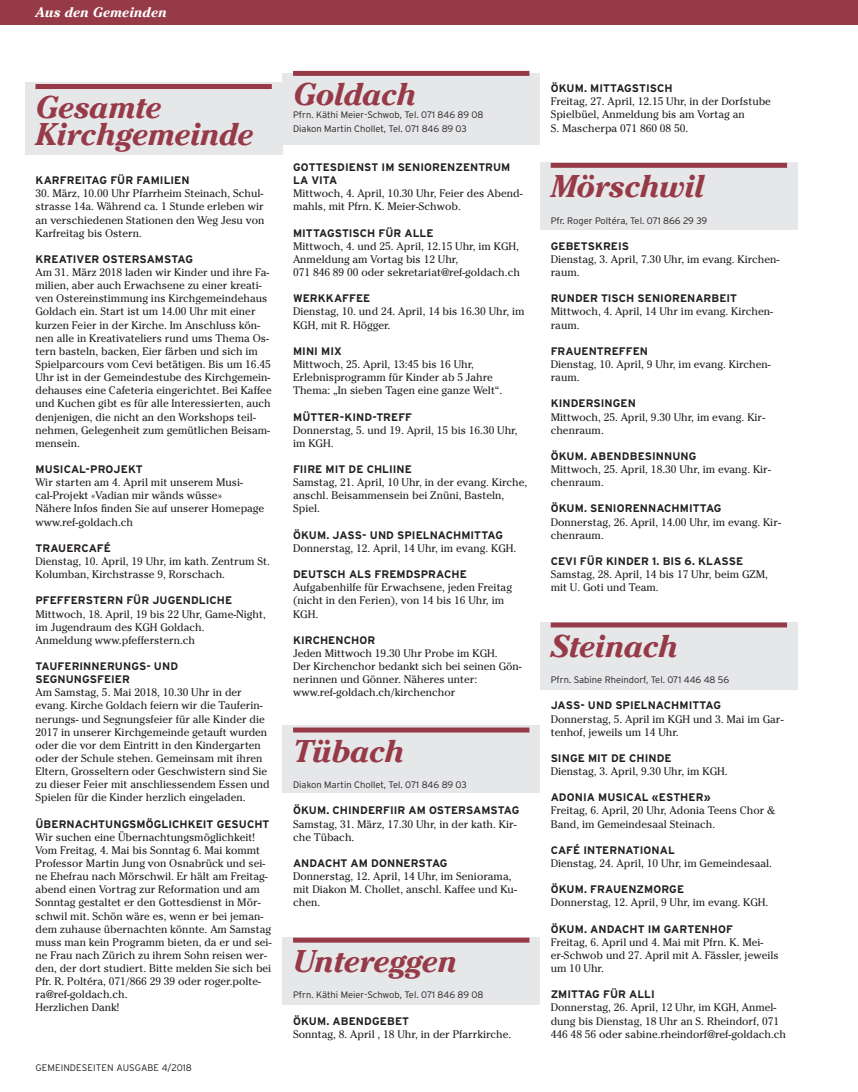
<style>
.page{position:relative;width:858px;height:1092px;background:#fff}
.page>*{position:absolute;margin:0;border:0;box-sizing:border-box;transform-origin:0 0}
.t1{font:italic 700 31.25px/26.2px "Cheltenham Std";letter-spacing:-.025em;color:#973a48}
.t2{font:italic 700 13.75px "Cheltenham Std";letter-spacing:-.005em;color:#fff}
.t3{font:11px/13.1px "Cheltenham Std";color:#231f20}
.t4{font:700 11px/13.1px "Interstate";letter-spacing:.005em;color:#231f20}
.t5{font:300 9.5px "Interstate";letter-spacing:.01em;color:#231f20}
.t6{font:300 9.38px/13.1px "Interstate";color:#231f20}
</style>
<div class="page">
<div style="left:0;top:0;width:857px;height:25px;background:#973a48"></div>
<div style="left:282px;top:73px;width:258px;height:72px;background:#e6e7e9"></div>
<div style="left:540px;top:622px;width:257px;height:68px;background:#e6e7e9"></div>
<div style="left:282px;top:724px;width:258px;height:68px;background:#e6e7e9"></div>
<div style="left:282px;top:937px;width:258px;height:68px;background:#e6e7e9"></div>
<div style="left:540px;top:162px;width:257px;height:68px;background:#e6e7e9"></div>
<div style="left:293px;top:71px;width:236px;height:5px;background:#973a48"></div>
<div style="left:293px;top:727px;width:236px;height:5px;background:#973a48"></div>
<div style="left:293px;top:937px;width:236px;height:5px;background:#973a48"></div>
<div style="left:25px;top:83px;width:258px;height:72px;background:#e6e7e9"></div>
<div style="left:550px;top:163px;width:237px;height:5px;background:#973a48"></div>
<div style="left:550px;top:622px;width:237px;height:5px;background:#973a48"></div>
<div style="left:35px;top:84px;width:237px;height:5px;background:#973a48"></div>
<p class="t2" style="left:35px;top:4px;width:133px">Aus den Gemeinden</p>
<h1 class="t1" style="left:35px;top:95px;width:220px">Gesamte<br>Kirchgemeinde</h1>
<p class="t4" style="left:35px;top:173px;width:155px">KARFREITAG FÜR FAMILIEN</p>
<p class="t3" style="left:35px;top:187px;width:230px;text-align:justify">30. März, 10.00 Uhr Pfarrheim Steinach, Schul&shy;strasse 14a. Während ca. 1 Stunde erleben wir an verschiedenen Stationen den Weg Jesu von Karfreitag bis Ostern.</p>
<p class="t4" style="left:35px;top:252px;width:159px">KREATIVER OSTERSAMSTAG</p>
<p class="t3" style="left:35px;top:266px;width:238px">Am 31. März 2018 laden wir Kinder und ihre Fa&shy;milien, aber auch Erwachsene zu einer kreati&shy;ven Ostereinstimmung ins Kirchgemeindehaus Goldach ein. Start ist um 14.00 Uhr mit einer kurzen Feier in der Kirche. Im Anschluss kön&shy;nen alle in Kreativateliers rund ums Thema Os&shy;tern basteln, backen, Eier färben und sich im Spielparcours vom Cevi betätigen. Bis um 16.45<br>Uhr ist in der Gemeindestube des Kirchgemein&shy;dehauses eine Cafeteria eingerichtet. Bei Kaffee und Kuchen gibt es für alle Interessierten, auch denjenigen, die nicht an den Workshops teil&shy;nehmen, Gelegenheit zum gemütlichen Beisam&shy;mensein.</p>
<p class="t4" style="left:35px;top:462px;width:109px">MUSICAL-PROJEKT</p>
<p class="t3" style="left:35px;top:476px;width:230px">Wir starten am 4. April mit unserem Musi&shy;cal-Projekt «Vadian mir wänds wüsse»<br>Nähere Infos finden Sie auf unserer Homepage www.ref-goldach.ch</p>
<p class="t4" style="left:35px;top:541px;width:77px">TRAUERCAFÉ</p>
<p class="t3" style="left:35px;top:554px;width:236px">Dienstag, 10. April, 19 Uhr, im kath. Zentrum St.<br>Kolumban, Kirchstrasse 9, Rorschach.</p>
<p class="t4" style="left:35px;top:593px;width:198px">PFEFFERSTERN FÜR JUGENDLICHE</p>
<p class="t3" style="left:35px;top:607px;width:232px">Mittwoch, 18. April, 19 bis 22 Uhr, Game-Night, im Jugendraum des KGH Goldach.<br>Anmeldung www.pfefferstern.ch</p>
<p class="t4" style="left:35px;top:659px;width:144px">TAUFERINNERUNGS- UND<br>SEGNUNGSFEIER</p>
<p class="t3" style="left:35px;top:686px;width:236px">Am Samstag, 5. Mai 2018, 10.30 Uhr in der evang. Kirche Goldach feiern wir die Tauferin&shy;nerungs- und Segnungsfeier für alle Kinder die 2017 in unserer Kirchgemeinde getauft wurden oder die vor dem Eintritt in den Kindergarten oder der Schule stehen. Gemeinsam mit ihren Eltern, Grosseltern oder Geschwistern sind Sie zu dieser Feier mit anschliessendem Essen und Spielen für die Kinder herzlich eingeladen.</p>
<p class="t4" style="left:35px;top:817px;width:235px">ÜBERNACHTUNGSMÖGLICHKEIT GESUCHT</p>
<p class="t3" style="left:35px;top:830px;width:237px">Wir suchen eine Übernachtungsmöglichkeit!<br>Vom Freitag, 4. Mai bis Sonntag 6. Mai kommt Professor Martin Jung von Osnabrück und sei&shy;ne Ehefrau nach Mörschwil. Er hält am Freitag&shy;abend einen Vortrag zur Reformation und am Sonntag gestaltet er den Gottesdienst in Mör&shy;schwil mit. Schön wäre es, wenn er bei jeman&shy;dem zuhause übernachten könnte. Am Samstag muss man kein Programm bieten, da er und sei&shy;ne Frau nach Zürich zu ihrem Sohn reisen wer&shy;den, der dort studiert. Bitte melden Sie sich bei Pfr. R. Poltéra, 071/866 29 39 oder roger.polte&shy;ra@ref-goldach.ch.<br>Herzlichen Dank!</p>
<p class="t5" style="left:35px;top:1061px;width:158px">GEMEINDESEITEN AUSGABE 4/2018</p>
<h1 class="t1" style="left:293px;top:81px;width:125px">Goldach</h1>
<p class="t6" style="left:293px;top:108px;width:192px">Pfrn. Käthi Meier-Schwob, Tel. 071 846 89 08<br>Diakon Martin Chollet, Tel. 071 846 89 03</p>
<p class="t4" style="left:293px;top:160px;width:219px">GOTTESDIENST IM SENIORENZENTRUM<br>LA VITA</p>
<p class="t3" style="left:293px;top:187px;width:231px">Mittwoch, 4. April, 10.30 Uhr, Feier des Abend&shy;mahls, mit Pfrn. K. Meier-Schwob.</p>
<p class="t4" style="left:293px;top:226px;width:142px">MITTAGSTISCH FÜR ALLE</p>
<p class="t3" style="left:293px;top:239px;width:228px">Mittwoch, 4. und 25. April, 12.15 Uhr, im KGH,<br>Anmeldung am Vortag bis 12 Uhr,<br>071 846 89 00 oder sekretariat@ref-goldach.ch</p>
<p class="t4" style="left:293px;top:292px;width:79px">WERKKAFFEE</p>
<p class="t3" style="left:293px;top:305px;width:233px">Dienstag, 10. und 24. April, 14 bis 16.30 Uhr, im<br>KGH, mit R. Högger.</p>
<p class="t4" style="left:293px;top:344px;width:50px">MINI MIX</p>
<p class="t3" style="left:293px;top:357px;width:211px">Mittwoch, 25. April, 13:45 bis 16 Uhr,<br>Erlebnisprogramm für Kinder ab 5 Jahre<br>Thema: „In sieben Tagen eine ganze Welt“.</p>
<p class="t4" style="left:293px;top:410px;width:121px">MÜTTER-KIND-TREFF</p>
<p class="t3" style="left:293px;top:423px;width:226px">Donnerstag, 5. und 19. April, 15 bis 16.30 Uhr, im KGH.</p>
<p class="t4" style="left:293px;top:462px;width:120px">FIIRE MIT DE CHLIINE</p>
<p class="t3" style="left:293px;top:476px;width:236px">Samstag, 21. April, 10 Uhr, in der evang. Kirche, anschl. Beisammensein bei Znüni, Basteln,<br>Spiel.</p>
<p class="t4" style="left:293px;top:528px;width:211px">ÖKUM. JASS- UND SPIELNACHMITTAG</p>
<p class="t3" style="left:293px;top:541px;width:225px">Donnerstag, 12. April, 14 Uhr, im evang. KGH.</p>
<p class="t4" style="left:293px;top:567px;width:175px">DEUTSCH ALS FREMDSPRACHE</p>
<p class="t3" style="left:293px;top:581px;width:220px">Aufgabenhilfe für Erwachsene, jeden Freitag (nicht in den Ferien), von 14 bis 16 Uhr, im<br>KGH.</p>
<p class="t4" style="left:293px;top:633px;width:84px">KIRCHENCHOR</p>
<p class="t3" style="left:293px;top:646px;width:230px">Jeden Mittwoch 19.30 Uhr Probe im KGH.<br>Der Kirchenchor bedankt sich bei seinen Gön&shy;nerinnen und Gönner. Näheres unter: www.ref-goldach.ch/kirchenchor</p>
<h1 class="t1" style="left:293px;top:738px;width:113px">Tübach</h1>
<p class="t6" style="left:293px;top:778px;width:175px">Diakon Martin Chollet, Tel. 071 846 89 03</p>
<p class="t4" style="left:293px;top:803px;width:228px">ÖKUM. CHINDERFIIR AM OSTERSAMSTAG</p>
<p class="t3" style="left:293px;top:817px;width:225px">Samstag, 31. März, 17.30 Uhr, in der kath. Kir&shy;che Tübach.</p>
<p class="t4" style="left:293px;top:856px;width:156px">ANDACHT AM DONNERSTAG</p>
<p class="t3" style="left:293px;top:869px;width:225px">Donnerstag, 12. April, 14 Uhr, im Seniorama, mit Diakon M. Chollet, anschl. Kaffee und Ku&shy;chen.</p>
<h1 class="t1" style="left:293px;top:948px;width:166px">Untereggen</h1>
<p class="t6" style="left:293px;top:988px;width:192px">Pfrn. Käthi Meier-Schwob, Tel. 071 846 89 08</p>
<p class="t4" style="left:293px;top:1013px;width:117px">ÖKUM. ABENDGEBET</p>
<p class="t3" style="left:293px;top:1027px;width:220px">Sonntag, 8. April , 18 Uhr, in der Pfarrkirche.</p>
<p class="t4" style="left:550px;top:82px;width:123px">ÖKUM. MITTAGSTISCH</p>
<p class="t3" style="left:550px;top:95px;width:222px">Freitag, 27. April, 12.15 Uhr, in der Dorfstube<br>Spielbüel, Anmeldung bis am Vortag an<br>S. Mascherpa 071 860 08 50.</p>
<h1 class="t1" style="left:550px;top:173px;width:155px">Mörschwil</h1>
<p class="t6" style="left:550px;top:213px;width:158px">Pfr. Roger Poltéra, Tel. 071 866 29 39</p>
<p class="t4" style="left:550px;top:239px;width:80px">GEBETSKREIS</p>
<p class="t3" style="left:550px;top:252px;width:230px">Dienstag, 3. April, 7.30 Uhr, im evang. Kirchen&shy;raum.</p>
<p class="t4" style="left:550px;top:292px;width:188px">RUNDER TISCH SENIORENARBEIT</p>
<p class="t3" style="left:550px;top:305px;width:224px">Mittwoch, 4. April, 14 Uhr im evang. Kirchen&shy;raum.</p>
<p class="t4" style="left:550px;top:344px;width:99px">FRAUENTREFFEN</p>
<p class="t3" style="left:550px;top:357px;width:221px">Dienstag, 10. April, 9 Uhr, im evang. Kirchen&shy;raum.</p>
<p class="t4" style="left:550px;top:397px;width:87px">KINDERSINGEN</p>
<p class="t3" style="left:550px;top:410px;width:216px">Mittwoch, 25. April, 9.30 Uhr, im evang. Kir&shy;chenraum.</p>
<p class="t4" style="left:550px;top:449px;width:147px">ÖKUM. ABENDBESINNUNG</p>
<p class="t3" style="left:550px;top:462px;width:222px">Mittwoch, 25. April, 18.30 Uhr, im evang. Kir&shy;chenraum.</p>
<p class="t4" style="left:550px;top:502px;width:172px">ÖKUM. SENIORENNACHMITTAG</p>
<p class="t3" style="left:550px;top:515px;width:232px">Donnerstag, 26. April, 14.00 Uhr, im evang. Kir&shy;chenraum.</p>
<p class="t4" style="left:550px;top:554px;width:194px">CEVI FÜR KINDER 1. BIS 6. KLASSE</p>
<p class="t3" style="left:550px;top:567px;width:219px">Samstag, 28. April, 14 bis 17 Uhr, beim GZM, mit U. Goti und Team.</p>
<h1 class="t1" style="left:550px;top:633px;width:129px">Steinach</h1>
<p class="t6" style="left:550px;top:673px;width:180px">Pfrn. Sabine Rheindorf, Tel. 071 446 48 56</p>
<p class="t4" style="left:550px;top:698px;width:172px">JASS- UND SPIELNACHMITTAG</p>
<p class="t3" style="left:550px;top:712px;width:234px">Donnerstag, 5. April im KGH und 3. Mai im Gar&shy;tenhof, jeweils um 14 Uhr.</p>
<p class="t4" style="left:550px;top:751px;width:122px">SINGE MIT DE CHINDE</p>
<p class="t3" style="left:550px;top:764px;width:178px">Dienstag, 3. April, 9.30 Uhr, im KGH.</p>
<p class="t4" style="left:550px;top:790px;width:161px">ADONIA MUSICAL «ESTHER»</p>
<p class="t3" style="left:550px;top:804px;width:226px">Freitag, 6. April, 20 Uhr, Adonia Teens Chor &amp;<br>Band, im Gemeindesaal Steinach.</p>
<p class="t4" style="left:550px;top:843px;width:126px">CAFÉ INTERNATIONAL</p>
<p class="t3" style="left:550px;top:856px;width:223px">Dienstag, 24. April, 10 Uhr, im Gemeindesaal.</p>
<p class="t4" style="left:550px;top:882px;width:135px">ÖKUM. FRAUENZMORGE</p>
<p class="t3" style="left:550px;top:896px;width:219px">Donnerstag, 12. April, 9 Uhr, im evang. KGH.</p>
<p class="t4" style="left:550px;top:922px;width:184px">ÖKUM. ANDACHT IM GARTENHOF</p>
<p class="t3" style="left:550px;top:935px;width:229px">Freitag, 6. April und 4. Mai mit Pfrn. K. Mei&shy;er-Schwob und 27. April mit A. Fässler, jeweils um 10 Uhr.</p>
<p class="t4" style="left:550px;top:987px;width:105px">ZMITTAG FÜR ALLI</p>
<p class="t3" style="left:550px;top:1001px;width:237px">Donnerstag, 26. April, 12 Uhr, im KGH, Anmel&shy;dung bis Dienstag, 18 Uhr an S. Rheindorf, 071<br>446 48 56 oder sabine.rheindorf@ref-goldach.ch</p>
</div>
